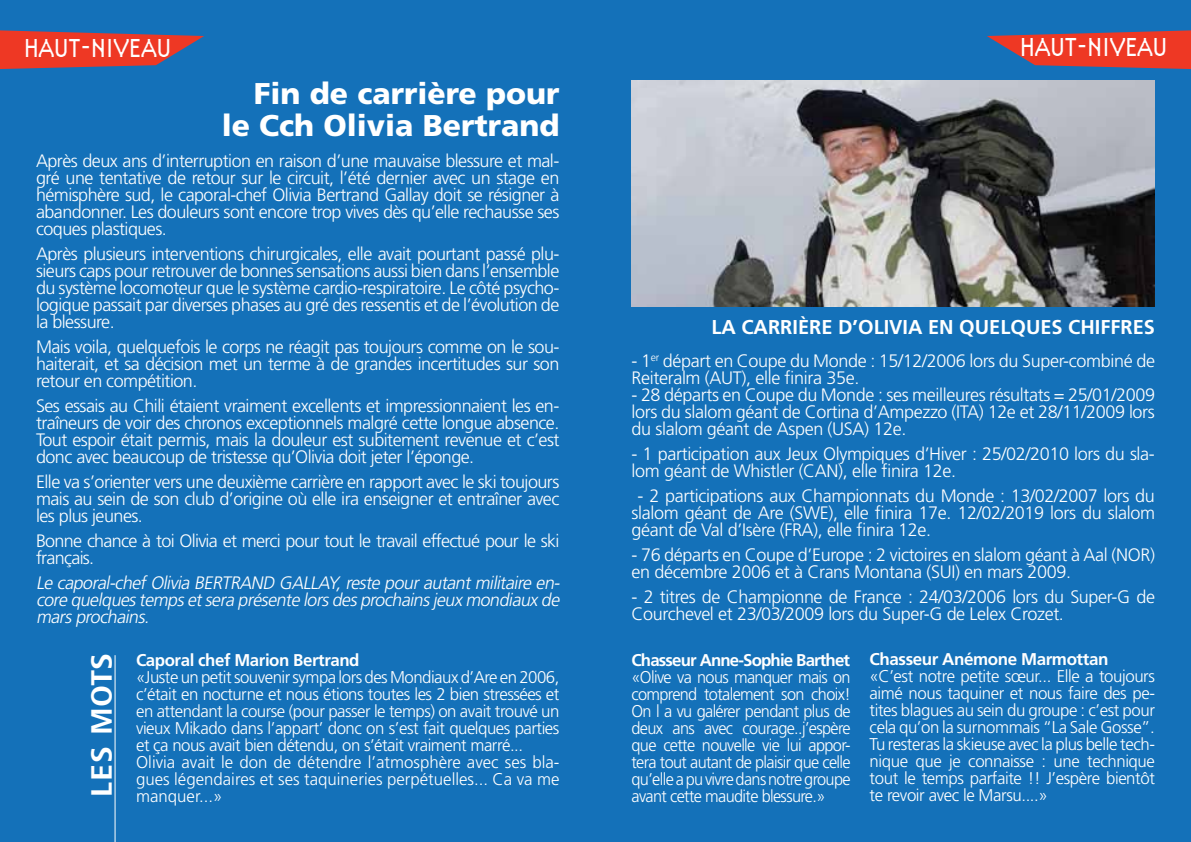
<style>
.page{position:relative;width:1191px;height:842px;background:#1471b9}
.page>*{position:absolute;margin:0;border:0;box-sizing:border-box;transform-origin:0 0}
.t1{font:900 30px/32px "Frutiger";color:#fff;text-align:right}
.t2{font:700 condensed 29.2px "Frutiger";letter-spacing:.01em;color:#fff;scale:1.16 1}
.t3{font:300 27px "Citizen";letter-spacing:-.02em;color:#fff;scale:.95 1}
.t4{font:700 20px "Frutiger";color:#fff}
.t5{font:300 18px/17px "Frutiger";letter-spacing:-.02em;color:#fff;text-align:justify}
.t6{font:italic 300 18px/17px "Frutiger";color:#fff;text-align:justify}
.t7{font:300 18px/17px "Frutiger";letter-spacing:-.04em;color:#fff}
.t8{font:300 17px/17px "Frutiger";letter-spacing:-.03em;color:#fff;text-align:justify}
.t9{font:300 17px/17px "Frutiger";letter-spacing:-.03em;color:#fff;text-align:justify;scale:.96 1}
.t10{font:700 17px "Frutiger";letter-spacing:-.025em;color:#fff}
.t11{font:700 17px "Frutiger";letter-spacing:-.05em;color:#fff}
</style>
<div class="page">
<svg style="left:0;top:30px;width:204px;height:39px"></svg>
<svg style="left:987px;top:30px;width:204px;height:39px"></svg>
<img style="left:631px;top:80px;width:524px;height:227px">
<hr style="left:115px;top:655px;width:1px;height:187px;background:#fff">
<h3 class="t3" style="left:24px;top:32px;width:157px">HAUT-NIVEAU</h3>
<h1 class="t1" style="left:222px;top:77px;width:339px">Fin de carrière pour le Cch Olivia Bertrand</h1>
<p class="t5" style="left:36px;top:152px;width:525px">Après deux ans d’interruption en raison d’une mauvaise blessure et mal&shy;gré une tentative de retour sur le circuit, l’été dernier avec un stage en hémisphère sud, le caporal-chef Olivia Bertrand Gallay doit se résigner à abandonner. Les douleurs sont encore trop vives dès qu’elle rechausse ses coques plastiques.</p>
<p class="t5" style="left:36px;top:245px;width:525px">Après plusieurs interventions chirurgicales, elle avait pourtant passé plu&shy;sieurs caps pour retrouver de bonnes sensations aussi bien dans l’ensemble du système locomoteur que le système cardio-respiratoire. Le côté psycho&shy;logique passait par diverses phases au gré des ressentis et de l’évolution de la blessure.</p>
<p class="t5" style="left:36px;top:338px;width:525px">Mais voila, quelquefois le corps ne réagit pas toujours comme on le sou&shy;haiterait, et sa décision met un terme à de grandes incertitudes sur son retour en compétition.</p>
<p class="t5" style="left:36px;top:397px;width:525px">Ses essais au Chili étaient vraiment excellents et impressionnaient les en&shy;traîneurs de voir des chronos exceptionnels malgré cette longue absence.<br>Tout espoir était permis, mais la douleur est subitement revenue et c’est donc avec beaucoup de tristesse qu’Olivia doit jeter l’éponge.</p>
<p class="t5" style="left:36px;top:473px;width:525px">Elle va s’orienter vers une deuxième carrière en rapport avec le ski toujours mais au sein de son club d’origine où elle ira enseigner et entraîner avec les plus jeunes.</p>
<p class="t7" style="left:36px;top:532px;width:525px">Bonne chance à toi Olivia et merci pour tout le travail effectué pour le ski français.</p>
<p class="t6" style="left:36px;top:574px;width:528px">Le caporal-chefOlivia BERTRAND GALLAY,reste pourautantmilitaire en&shy;core quelquestempsetsera présente lorsdesprochainsjeuxmondiauxde marsprochains.</p>
<h2 class="t2" style="left:85px;top:797px;width:126px;rotate:-90deg">LES MOTS</h2>
<p class="t10" style="left:136px;top:650px;width:225px">Caporal chef Marion Bertrand</p>
<p class="t8" style="left:136px;top:669px;width:425px;text-align:left">«Juste un petit souvenir sympa lors des Mondiaux d’Are en 2006, c’était en nocturne et nous étions toutes les 2 bien stressées et en attendant la course (pour passer le temps) on avait trouvé un vieux Mikado dans l’appart’ donc on s’est fait quelques parties et ça nous avait bien détendu, on s’était vraiment marré...<br>Olivia avait le don de détendre l’atmosphère avec ses bla&shy;gues légendaires et ses taquineries perpétuelles... Ca va me manquer...»</p>
<h3 class="t3" style="left:1020px;top:31px;width:157px">HAUT-NIVEAU</h3>
<p class="t4" style="left:711px;top:316px;width:42px">La carri</p>
<p class="t4" style="left:798px;top:316px;width:86px">ère d’Olivia</p>
<p class="t4" style="left:928px;top:316px;width:74px">en quelq</p>
<p class="t4" style="left:1026px;top:316px;width:54px">ues chiffres</p>
<p class="t5" style="left:631px;top:353px;width:525px">- 1<sup>er</sup> départ en Coupe du Monde : 15/12/2006 lors du Super-combiné de<br>Reiteralm (AUT), elle finira 35e.</p>
<p class="t5" style="left:631px;top:387px;width:525px">- 28 départs en Coupe du Monde : ses meilleures résultats = 25/01/2009 lors du slalom géant de Cortina d’Ampezzo (ITA) 12e et 28/11/2009 lors du slalom géant de Aspen (USA) 12e.</p>
<p class="t5" style="left:631px;top:446px;width:525px">- 1 participation aux Jeux Olympiques d’Hiver : 25/02/2010 lors du sla&shy;lom géant de Whistler (CAN), elle finira 12e.</p>
<p class="t5" style="left:631px;top:488px;width:525px;text-indent:6px">- 2 participations aux Championnats du Monde : 13/02/2007 lors du slalom géant de Are (SWE), elle finira 17e. 12/02/2019 lors du slalom géant de Val d’Isère (FRA), elle finira 12e.</p>
<p class="t5" style="left:631px;top:547px;width:525px">- 76 départs en Coupe d’Europe : 2 victoires en slalom géant à Aal (NOR) en décembre 2006 et à Crans Montana (SUI) en mars 2009.</p>
<p class="t5" style="left:631px;top:589px;width:525px">- 2 titres de Championne de France : 24/03/2006 lors du Super-G de<br>Courchevel et 23/03/2009 lors du Super-G de Lelex Crozet.</p>
<p class="t11" style="left:631px;top:650px;width:220px">Chasseur Anne-Sophie Barthet</p>
<p class="t9" style="left:631px;top:669px;width:230px">«Olive va nous manquer mais on comprend totalement son choix!<br>On l a vu galérer pendant plus de deux ans avec courage..j’espère que cette nouvelle vie lui appor&shy;tera tout autant de plaisir que celle qu’elle a pu vivre dans notre groupe</p>
<p class="t9" style="left:631px;top:788px;width:203px">avant cette maudite blessure.»</p>
<p class="t10" style="left:869px;top:649px;width:240px">Chasseur Anémone Marmottan</p>
<p class="t8" style="left:869px;top:668px;width:287px">«C’est notre petite sœur... Elle a toujours aimé nous taquiner et nous faire des pe&shy;tites blagues au sein du groupe : c’est pour cela qu’on la surnommais “La Sale Gosse”.<br>Tu resteras la skieuse avec la plus belle tech&shy;nique que je connaisse : une technique tout le temps parfaite !! J’espère bientôt te revoir avec le Marsu....»</p>
</div>
